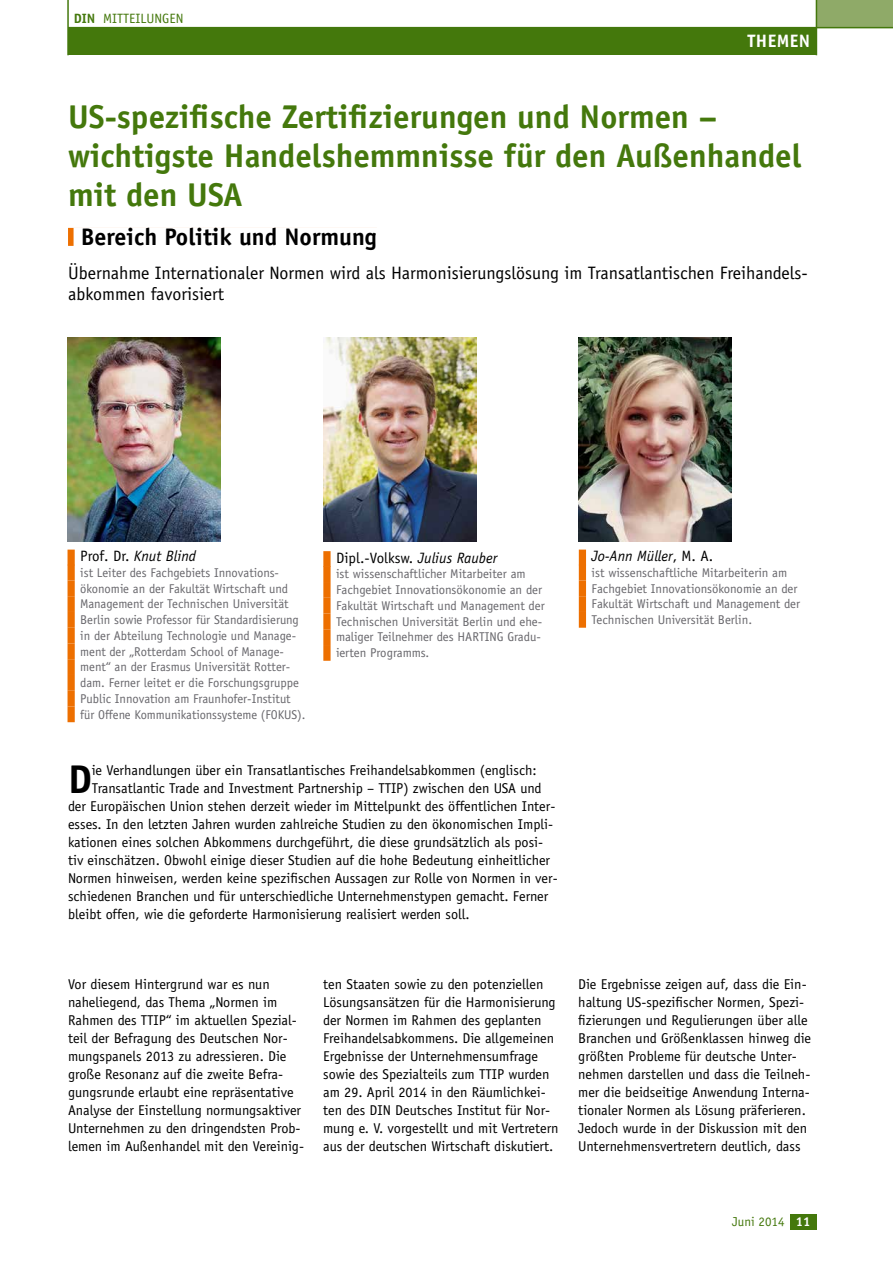
<style>
.page{position:relative;width:893px;height:1263px;background:#fff}
.page>*{position:absolute;margin:0;border:0;box-sizing:border-box;transform-origin:0 0}
.t1{font:700 40.2px "Officina Sans";color:#000}
.t2{font:700 33px/39px "Officina Sans";color:#44780c}
.t3{font:700 24px "Officina Sans";color:#000}
.t4{font:18px/21px "Officina Sans";color:#000}
.t5{font:700 18px "Officina Sans";letter-spacing:.02em;color:#fff}
.t6{font:italic 15px "Officina Sans";color:#000}
.t7{font:15px "Officina Sans";color:#000}
.t8{font:14.25px/18px "Officina Sans";color:#000}
.t9{font:13.5px "Officina Sans";color:#44780c}
.t10{font:12.9px "Officina Sans";color:#44780c}
.t11{font:700 12.9px "Officina Sans";color:#fff}
.t12{font:12.75px/15.8px "Officina Sans";color:#68676c}
.s1{font-weight:700}
.s2{font-style:normal}
.s3{font-style:italic}
</style>
<div class="page">
<div style="left:68px;top:28px;width:748px;height:27px;background:#44780c"></div>
<div style="left:790px;top:1214px;width:26px;height:15px;background:#44780c"></div>
<div style="left:816px;top:0;width:77px;height:28px;background:#8faa68"></div>
<hr style="left:67px;top:0;width:2px;height:55px;background:#44780c">
<hr style="left:816px;top:0;width:1px;height:55px;background:#44780c">
<hr style="left:68px;top:27px;width:825px;height:1px;background:#44780c">
<img style="left:68px;top:337px;width:153px;height:204px">
<div style="left:68px;top:550px;width:7px;height:15px;background:#ed6f00"></div>
<div style="left:68px;top:565px;width:7px;height:15px;background:#ed6f00"></div>
<div style="left:68px;top:580px;width:7px;height:16px;background:#ed6f00"></div>
<div style="left:68px;top:596px;width:7px;height:16px;background:#ed6f00"></div>
<div style="left:68px;top:612px;width:7px;height:16px;background:#ed6f00"></div>
<div style="left:68px;top:628px;width:7px;height:15px;background:#ed6f00"></div>
<div style="left:68px;top:643px;width:7px;height:16px;background:#ed6f00"></div>
<div style="left:68px;top:659px;width:7px;height:16px;background:#ed6f00"></div>
<div style="left:68px;top:675px;width:7px;height:16px;background:#ed6f00"></div>
<div style="left:68px;top:691px;width:7px;height:15px;background:#ed6f00"></div>
<div style="left:68px;top:706px;width:7px;height:16px;background:#ed6f00"></div>
<div style="left:579px;top:550px;width:7px;height:15px;background:#ed6f00"></div>
<div style="left:579px;top:565px;width:7px;height:15px;background:#ed6f00"></div>
<div style="left:579px;top:580px;width:7px;height:16px;background:#ed6f00"></div>
<div style="left:579px;top:596px;width:7px;height:16px;background:#ed6f00"></div>
<div style="left:579px;top:612px;width:7px;height:16px;background:#ed6f00"></div>
<img style="left:579px;top:337px;width:153px;height:204px">
<div style="left:323px;top:551px;width:8px;height:16px;background:#ed6f00"></div>
<div style="left:323px;top:566px;width:8px;height:16px;background:#ed6f00"></div>
<div style="left:323px;top:582px;width:8px;height:16px;background:#ed6f00"></div>
<div style="left:323px;top:598px;width:8px;height:15px;background:#ed6f00"></div>
<div style="left:323px;top:613px;width:8px;height:16px;background:#ed6f00"></div>
<div style="left:323px;top:629px;width:8px;height:16px;background:#ed6f00"></div>
<div style="left:323px;top:645px;width:8px;height:16px;background:#ed6f00"></div>
<img style="left:323px;top:337px;width:153px;height:204px">
<p class="t9" style="left:74px;top:11px;width:111px"><span class="s1">DIN</span> Mitteilungen</p>
<p class="t5" style="left:748px;top:30px;width:64px">THEMEN</p>
<h2 class="t2" style="left:68px;top:97px;width:735px">US-spezifische Zertifizierungen und Normen – wichtigste Handelshemmnisse für den Außenhandel mit den USA</h2>
<h3 class="t3" style="left:81px;top:222px;width:298px">Bereich Politik und Normung</h3>
<p class="t4" style="left:68px;top:262px;width:741px">Übernahme Internationaler Normen wird als Harmonisierungslösung im Transatlantischen Freihandels&shy;abkommen favorisiert</p>
<p class="t6" style="left:80px;top:547px;width:117px"><span class="s2">Prof. Dr.</span> Knut Blind</p>
<p class="t12" style="left:80px;top:565px;width:227px">ist Leiter des Fachgebiets Innovations&shy;ökonomie an der Fakultät Wirtschaft und Management der Technischen Universität Berlin sowie Professor für Standardisierung in der Abteilung Technologie und Manage&shy;ment der „Rotterdam School of Manage&shy;ment“ an der Erasmus Universität Rotter&shy;dam. Ferner leitet er die Forschungsgruppe Public Innovation am Fraunhofer-Institut für Offene Kommunikationssysteme (FOKUS).</p>
<p class="t7" style="left:336px;top:549px;width:163px">Dipl.-Volksw. <span class="s3">Julius Rauber</span></p>
<p class="t12" style="left:336px;top:566px;width:210px">ist wissenschaftlicher Mitarbeiter am Fachgebiet Innovationsökonomie an der Fakultät Wirtschaft und Management der Technischen Universität Berlin und ehe&shy;maliger Teilnehmer des HARTING Gradu&shy;ierten Programms.</p>
<h1 class="t1" style="left:68px;top:754px;width:25px">D</h1>
<p class="t8" style="left:92px;top:761px;width:446px">ie Verhandlungen über ein Transatlantisches Freihandelsabkommen (englisch:</p>
<p class="t8" style="left:92px;top:779px;width:451px">Transatlantic Trade and Investment Partnership – TTIP) zwischen den USA und</p>
<p class="t8" style="left:68px;top:797px;width:489px">der Europäischen Union stehen derzeit wieder im Mittelpunkt des öffentlichen Inter-</p>
<p class="t8" style="left:68px;top:815px;width:487px">esses. In den letzten Jahren wurden zahlreiche Studien zu den ökonomischen Impli-</p>
<p class="t8" style="left:68px;top:833px;width:477px">kationen eines solchen Abkommens durchgeführt, die diese grundsätzlich als posi-</p>
<p class="t8" style="left:68px;top:851px;width:484px">tiv einschätzen. Obwohl einige dieser Studien auf die hohe Bedeutung einheitlicher</p>
<p class="t8" style="left:68px;top:869px;width:491px">Normen hinweisen, werden keine spezifischen Aussagen zur Rolle von Normen in ver-</p>
<p class="t8" style="left:68px;top:887px;width:482px">schiedenen Branchen und für unterschiedliche Unternehmenstypen gemacht. Ferner</p>
<p class="t8" style="left:68px;top:905px;width:403px">bleibt offen, wie die geforderte Harmonisierung realisiert werden soll.</p>
<p class="t6" style="left:592px;top:547px;width:123px">Jo-Ann Müller<span class="s2">, M. A.</span></p>
<p class="t12" style="left:592px;top:565px;width:210px">ist wissenschaftliche Mitarbeiterin am Fachgebiet Innovationsökonomie an der Fakultät Wirtschaft und Management der Technischen Universität Berlin.</p>
<p class="t8" style="left:68px;top:976px;width:238px">Vor diesem Hintergrund war es nun naheliegend, das Thema „Normen im Rahmen des TTIP“ im aktuellen Spezial&shy;teil der Befragung des Deutschen Nor&shy;mungspanels 2013 zu adressieren. Die große Resonanz auf die zweite Befra&shy;gungsrunde erlaubt eine repräsentative Analyse der Einstellung normungsaktiver Unternehmen zu den dringendsten Prob&shy;lemen im Außenhandel mit den Vereinig-</p>
<p class="t8" style="left:323px;top:976px;width:237px">ten Staaten sowie zu den potenziellen Lösungsansätzen für die Harmonisierung der Normen im Rahmen des geplanten Freihandelsabkommens. Die allgemeinen Ergebnisse der Unternehmensumfrage sowie des Spezialteils zum TTIP wurden am 29. April 2014 in den Räumlichkei&shy;ten des DIN Deutsches Institut für Nor&shy;mung e. V. vorgestellt und mit Vertretern aus der deutschen Wirtschaft diskutiert.</p>
<p class="t8" style="left:578px;top:976px;width:234px">Die Ergebnisse zeigen auf, dass die Ein&shy;haltung US-spezifischer Normen, Spezi&shy;fizierungen und Regulierungen über alle Branchen und Größenklassen hinweg die größten Probleme für deutsche Unter&shy;nehmen darstellen und dass die Teilneh&shy;mer die beidseitige Anwendung Interna&shy;tionaler Normen als Lösung präferieren.<br>Jedoch wurde in der Diskussion mit den Unternehmensvertretern deutlich, dass</p>
<p class="t10" style="left:732px;top:1213px;width:54px">Juni 2014</p>
<p class="t11" style="left:796px;top:1213px;width:16px">11</p>
</div>
